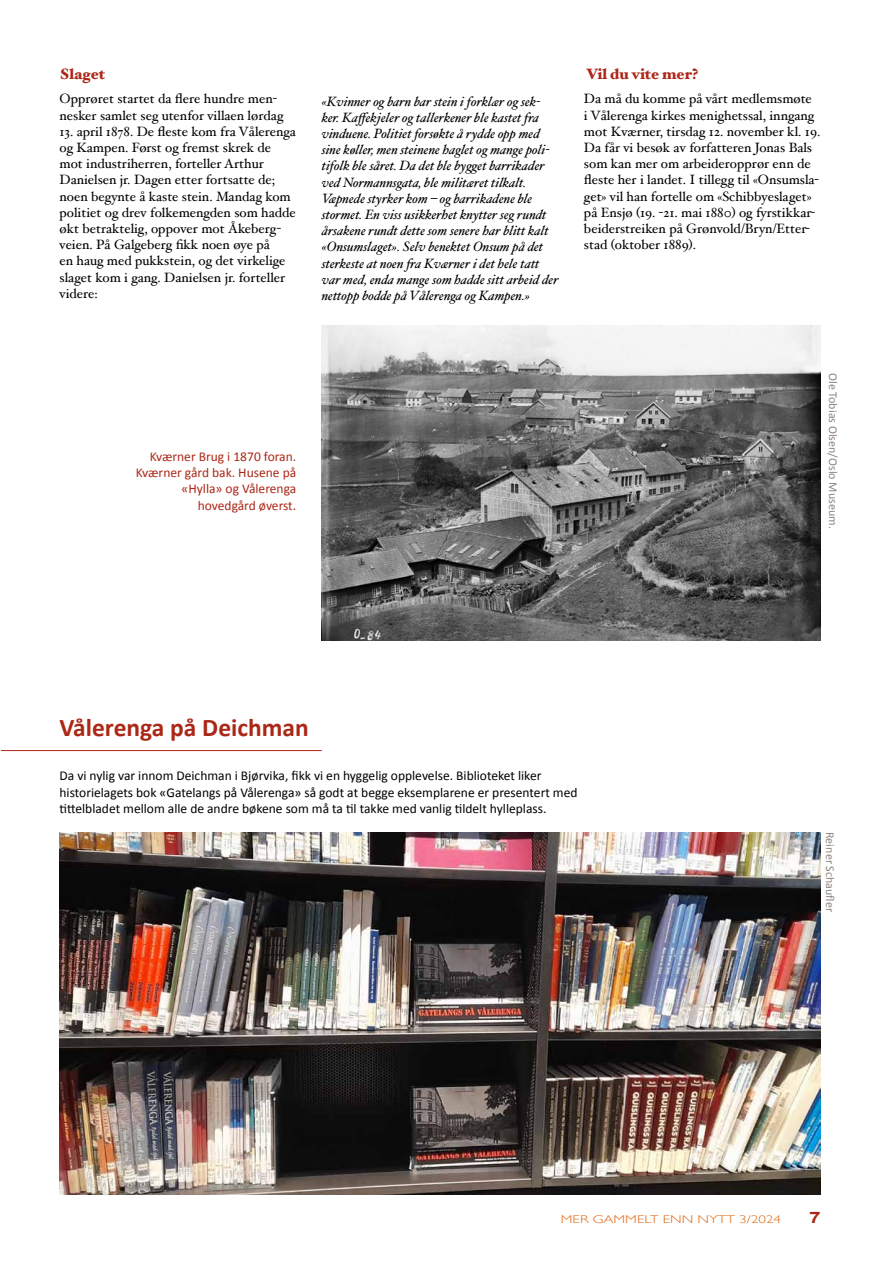
<style>
.page{position:relative;width:893px;height:1263px;background:#fff}
.page>*{position:absolute;margin:0;border:0;box-sizing:border-box;transform-origin:0 0}
.t1{font:700 25.5px "Calibri";color:#ab2717}
.t2{font:700 15.75px "Arial";color:#ab2717;scale:1.33 1}
.t3{font:900 15px "Hoefler Text";color:#ac2818}
.t4{font:13.5px/16.2px "Hoefler Text";color:#000}
.t5{font:italic 13.5px/16.2px "Hoefler Text";color:#000}
.t6{font:13.5px/16.2px "Calibri";color:#000}
.t7{font:13.5px/16.2px "Calibri";color:#ab2717;text-align:right}
.t8{font:12px "Calibri";color:#8d847f}
.t9{font:300 11.25px "Gill Sans";color:#e06610;scale:1.33 1}
</style>
<div class="page">
<img style="left:322px;top:325px;width:499px;height:315px">
<hr style="left:1px;top:750px;width:321px;height:1px;background:#ab2717">
<img style="left:60px;top:832px;width:761px;height:363px">
<p class="t3" style="left:60px;top:65px;width:47px">Slaget</p>
<p class="t4" style="left:60px;top:91px;width:225px">Opprøret startet da flere hundre men&shy;nesker samlet seg utenfor villaen lørdag</p>
<p class="t4" style="left:60px;top:123px;width:238px">13. april 1878. De fleste kom fra Vålerenga og Kampen. Først og fremst skrek de mot industriherren, forteller Arthur Danielsen jr. Dagen etter fortsatte de; noen begynte å kaste stein. Mandag kom politiet og drev folkemengden som hadde økt betraktelig, oppover mot Åkeberg&shy;veien. På Galgeberg fikk noen øye på<br>en haug med pukkstein, og det virkelige slaget kom i gang. Danielsen jr. forteller videre:</p>
<p class="t5" style="left:322px;top:93px;width:238px">«Kvinner og barn bar stein i forklær og sek&shy;ker. Kaffekjeler og tallerkener ble kastet fra vinduene. Politiet forsøkte å rydde opp med sine køller, men steinene haglet og mange poli&shy;tifolk ble såret. Da det ble bygget barrikader ved Normannsgata, ble militæret tilkalt.<br>Væpnede styrker kom – og barrikadene ble stormet. En viss usikkerhet knytter seg rundt årsakene rundt dette som senere har blitt kalt «Onsumslaget». Selv benektet Onsum på det sterkeste at noen fra Kværner i det hele tatt var med, enda mange som hadde sitt arbeid der nettopp bodde på Vålerenga og Kampen.»</p>
<p class="t3" style="left:586px;top:65px;width:113px">Vil du vite mer?</p>
<p class="t4" style="left:584px;top:91px;width:238px">Da må du komme på vårt medlemsmøte<br>i Vålerenga kirkes menighetssal, inngang mot Kværner, tirsdag 12. november kl. 19.<br>Da får vi besøk av forfatteren Jonas Bals som kan mer om arbeideropprør enn de fleste her i landet. I tillegg til «Onsumsla&shy;get» vil han fortelle om «Schibbyeslaget» på Ensjø (19. -21. mai 1880) og fyrstikkar&shy;beiderstreiken på Grønvold/Bryn/Etter&shy;stad (oktober 1889).</p>
<p class="t7" style="left:136px;top:448px;width:162px">Kværner Brug i 1870 foran.<br>Kværner gård bak. Husene på «Hylla» og Vålerenga hovedgård øverst.</p>
<p class="t8" style="left:840px;top:373px;width:157px;rotate:90deg">Ole Tobias Olsen/Oslo Museum.</p>
<h1 class="t1" style="left:60px;top:711px;width:251px">Vålerenga på Deichman</h1>
<p class="t6" style="left:60px;top:767px;width:520px">Da vi nylig var innom Deichman i Bjørvika, fikk vi en hyggelig opplevelse. Biblioteket liker historielagets bok «Gatelangs på Vålerenga» så godt at begge eksemplarene er presentert med tittelbladet mellom alle de andre bøkene som må ta til takke med vanlig tildelt hylleplass.</p>
<p class="t8" style="left:837px;top:832px;width:81px;rotate:90deg">Reiner Schaufler</p>
<p class="t9" style="left:561px;top:1211px;width:167px">MER GAMMELT ENN NYTT 3/2024</p>
<p class="t2" style="left:809px;top:1207px;width:10px">7</p>
</div>
